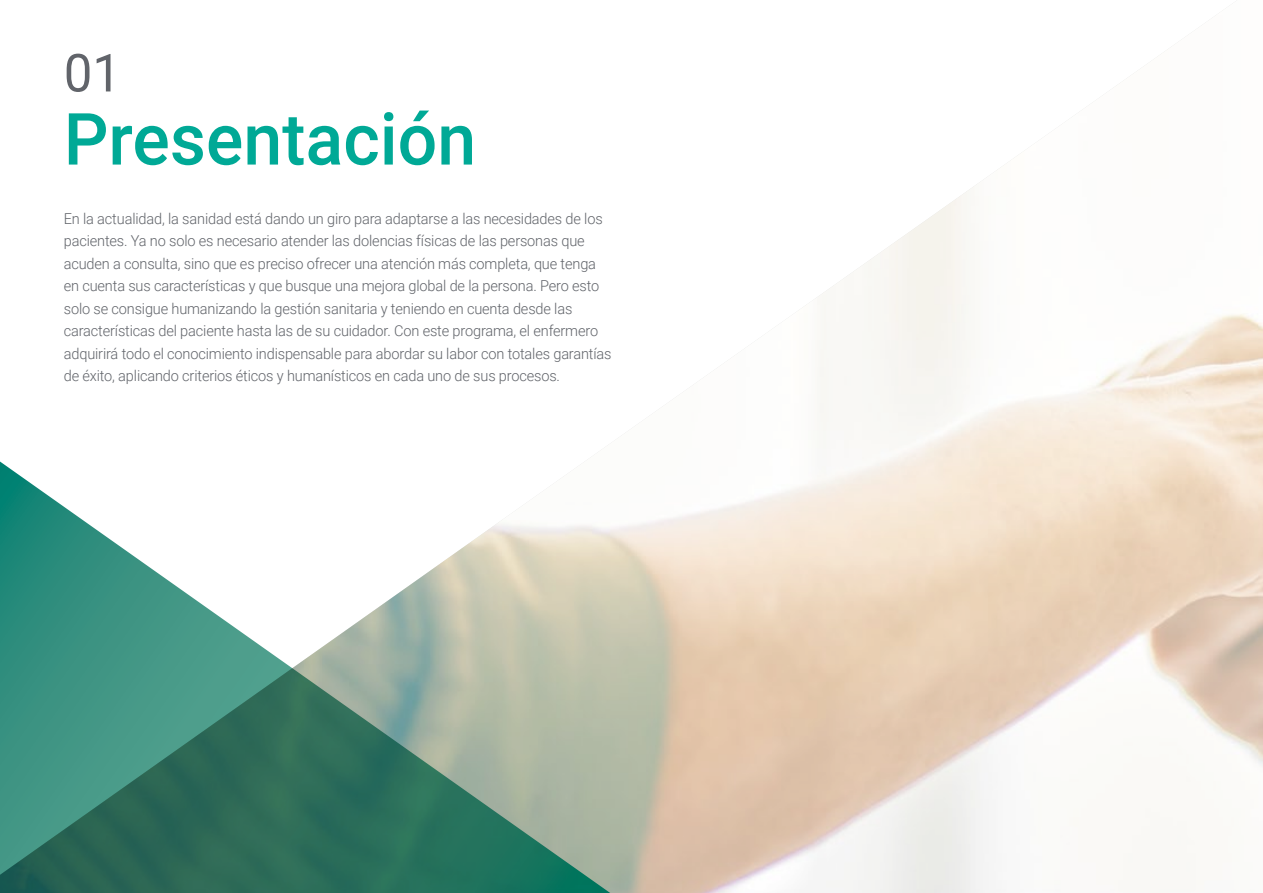
<style>
.page{position:relative;width:1263px;height:893px;background:#fff}
.page>*{position:absolute;margin:0;border:0;box-sizing:border-box;transform-origin:0 0}
.t1{font:500 72px "Roboto";color:#00a996}
.t2{font:52.5px "Roboto";color:#61646a}
.t3{font:300 15px/22.5px "Roboto";letter-spacing:-.01em;color:#61646a}
</style>
<div class="page">
<svg style="left:0;top:446px;width:640px;height:447px"></svg>
<h2 class="t2" style="left:64px;top:36px;width:59px">01</h2>
<h1 class="t1" style="left:64px;top:89px;width:414px">Presentación</h1>
<p class="t3" style="left:64px;top:207px;width:549px">En la actualidad, la sanidad está dando un giro para adaptarse a las necesidades de los pacientes. Ya no solo es necesario atender las dolencias físicas de las personas que acuden a consulta, sino que es preciso ofrecer una atención más completa, que tenga en cuenta sus características y que busque una mejora global de la persona. Pero esto solo se consigue humanizando la gestión sanitaria y teniendo en cuenta desde las características del paciente hasta las de su cuidador. Con este programa, el enfermero adquirirá todo el conocimiento indispensable para abordar su labor con totales garantías de éxito, aplicando criterios éticos y humanísticos en cada uno de sus procesos.</p>
</div>
